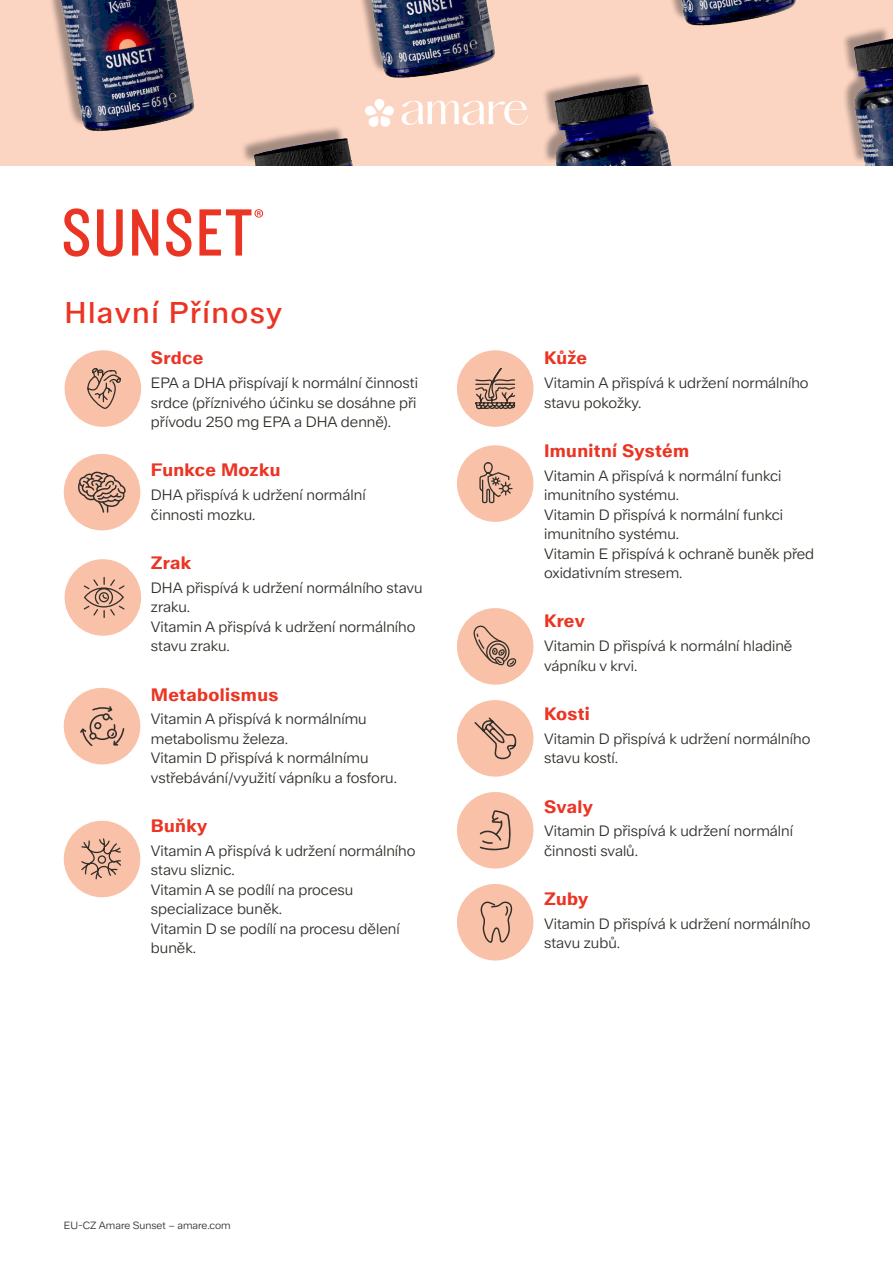
<style>
.page{position:relative;width:893px;height:1263px;background:#fff}
.page>*{position:absolute;margin:0;border:0;box-sizing:border-box;transform-origin:0 0}
.Headline_20pt_brown{font:30px "Amare Walter Neue";letter-spacing:.05em;color:#eb3524}
.Subheadline_12pt_red{font:700 18px "Amare Walter Neue";letter-spacing:.02em;color:#eb3524}
.Text_10pt_darkgrey_Abstand_danach_5pt{font:15px/19.5px "Amare Walter Neue Mager";color:#322f2a}
.t1{font:10.5px "Amare Walter Neue Mager";color:#322f2a}
</style>
<div class="page">
<div style="left:457px;top:350px;width:76px;height:77px;background:#f9c1a8;border-radius:50%"></div>
<svg style="left:475px;top:368px;width:41px;height:42px"></svg>
<div style="left:457px;top:608px;width:76px;height:77px;background:#f9c1a8;border-radius:50%"></div>
<svg style="left:473px;top:625px;width:44px;height:42px"></svg>
<div style="left:457px;top:700px;width:76px;height:77px;background:#f9c1a8;border-radius:50%"></div>
<svg style="left:474px;top:717px;width:43px;height:43px"></svg>
<div style="left:457px;top:792px;width:76px;height:76px;background:#f9c1a8;border-radius:50%"></div>
<svg style="left:480px;top:810px;width:31px;height:40px"></svg>
<div style="left:457px;top:884px;width:76px;height:76px;background:#f9c1a8;border-radius:50%"></div>
<svg style="left:480px;top:901px;width:33px;height:42px"></svg>
<div style="left:457px;top:445px;width:76px;height:77px;background:#f9c1a8;border-radius:50%"></div>
<svg style="left:479px;top:462px;width:34px;height:42px"></svg>
<div style="left:64px;top:821px;width:76px;height:76px;background:#f9c1a8;border-radius:50%"></div>
<svg style="left:63px;top:820px;width:60px;height:78px"></svg>
<div style="left:64px;top:688px;width:76px;height:76px;background:#f9c1a8;border-radius:50%"></div>
<svg style="left:80px;top:706px;width:44px;height:40px"></svg>
<img style="left:0;top:0;width:893px;height:166px">
<div style="left:65px;top:350px;width:76px;height:77px;background:#f9c1a8;border-radius:50%"></div>
<svg style="left:87px;top:367px;width:34px;height:42px"></svg>
<div style="left:64px;top:454px;width:76px;height:76px;background:#f9c1a8;border-radius:50%"></div>
<svg style="left:78px;top:472px;width:48px;height:41px"></svg>
<div style="left:65px;top:559px;width:76px;height:77px;background:#f9c1a8;border-radius:50%"></div>
<svg style="left:83px;top:577px;width:42px;height:41px"></svg>
<svg style="left:64px;top:208px;width:25px;height:49px"></svg>
<svg style="left:97px;top:209px;width:26px;height:48px"></svg>
<svg style="left:132px;top:209px;width:26px;height:47px"></svg>
<svg style="left:166px;top:208px;width:25px;height:49px"></svg>
<svg style="left:199px;top:209px;width:64px;height:47px"></svg>
<svg style="left:364px;top:99px;width:164px;height:29px"></svg>
<p class="Headline_20pt_brown" style="left:65px;top:294px;width:219px">Hlavní Přínosy</p>
<p class="Subheadline_12pt_red" style="left:151px;top:347px;width:54px">Srdce</p>
<p class="Text_10pt_darkgrey_Abstand_danach_5pt" style="left:151px;top:373px;width:269px;text-align:justify">EPA a DHA přispívají k normální činnosti srdce (příznivého účinku se dosáhne při přívodu 250 mg EPA a DHA denně).</p>
<p class="Subheadline_12pt_red" style="left:151px;top:459px;width:131px">Funkce Mozku</p>
<p class="Text_10pt_darkgrey_Abstand_danach_5pt" style="left:151px;top:485px;width:216px">DHA přispívá k udržení normální činnosti mozku.</p>
<p class="Subheadline_12pt_red" style="left:151px;top:552px;width:42px">Zrak</p>
<p class="Text_10pt_darkgrey_Abstand_danach_5pt" style="left:151px;top:578px;width:273px">DHA přispívá k udržení normálního stavu zraku.<br>Vitamin A přispívá k udržení normálního stavu zraku.</p>
<p class="Subheadline_12pt_red" style="left:151px;top:683px;width:129px">Metabolismus</p>
<p class="Text_10pt_darkgrey_Abstand_danach_5pt" style="left:151px;top:709px;width:248px">Vitamin A přispívá k normálnímu metabolismu železa.<br>Vitamin D přispívá k normálnímu vstřebávání/využití vápníku a fosforu.</p>
<p class="Subheadline_12pt_red" style="left:151px;top:815px;width:58px">Buňky</p>
<p class="Text_10pt_darkgrey_Abstand_danach_5pt" style="left:151px;top:841px;width:266px">Vitamin A přispívá k udržení normálního stavu sliznic.<br>Vitamin A se podílí na procesu specializace buněk.<br>Vitamin D se podílí na procesu dělení buněk.</p>
<p class="t1" style="left:64px;top:1219px;width:168px">EU-CZ Amare Sunset – amare.com</p>
<p class="Subheadline_12pt_red" style="left:544px;top:347px;width:45px">Kůže</p>
<p class="Text_10pt_darkgrey_Abstand_danach_5pt" style="left:544px;top:373px;width:266px">Vitamin A přispívá k udržení normálního stavu pokožky.</p>
<p class="Subheadline_12pt_red" style="left:544px;top:440px;width:147px">Imunitní Systém</p>
<p class="Text_10pt_darkgrey_Abstand_danach_5pt" style="left:544px;top:466px;width:272px">Vitamin A přispívá k normální funkci imunitního systému.<br>Vitamin D přispívá k normální funkci imunitního systému.<br>Vitamin E přispívá k ochraně buněk před oxidativním stresem.</p>
<p class="Subheadline_12pt_red" style="left:544px;top:610px;width:42px">Krev</p>
<p class="Text_10pt_darkgrey_Abstand_danach_5pt" style="left:544px;top:636px;width:250px">Vitamin D přispívá k normální hladině vápníku v krvi.</p>
<p class="Subheadline_12pt_red" style="left:544px;top:703px;width:47px">Kosti</p>
<p class="Text_10pt_darkgrey_Abstand_danach_5pt" style="left:544px;top:729px;width:268px">Vitamin D přispívá k udržení normálního stavu kostí.</p>
<p class="Subheadline_12pt_red" style="left:544px;top:795px;width:50px">Svaly</p>
<p class="Text_10pt_darkgrey_Abstand_danach_5pt" style="left:544px;top:821px;width:250px">Vitamin D přispívá k udržení normální činnosti svalů.</p>
<p class="Subheadline_12pt_red" style="left:544px;top:888px;width:46px">Zuby</p>
<p class="Text_10pt_darkgrey_Abstand_danach_5pt" style="left:544px;top:914px;width:268px">Vitamin D přispívá k udržení normálního stavu zubů.</p>
</div>
